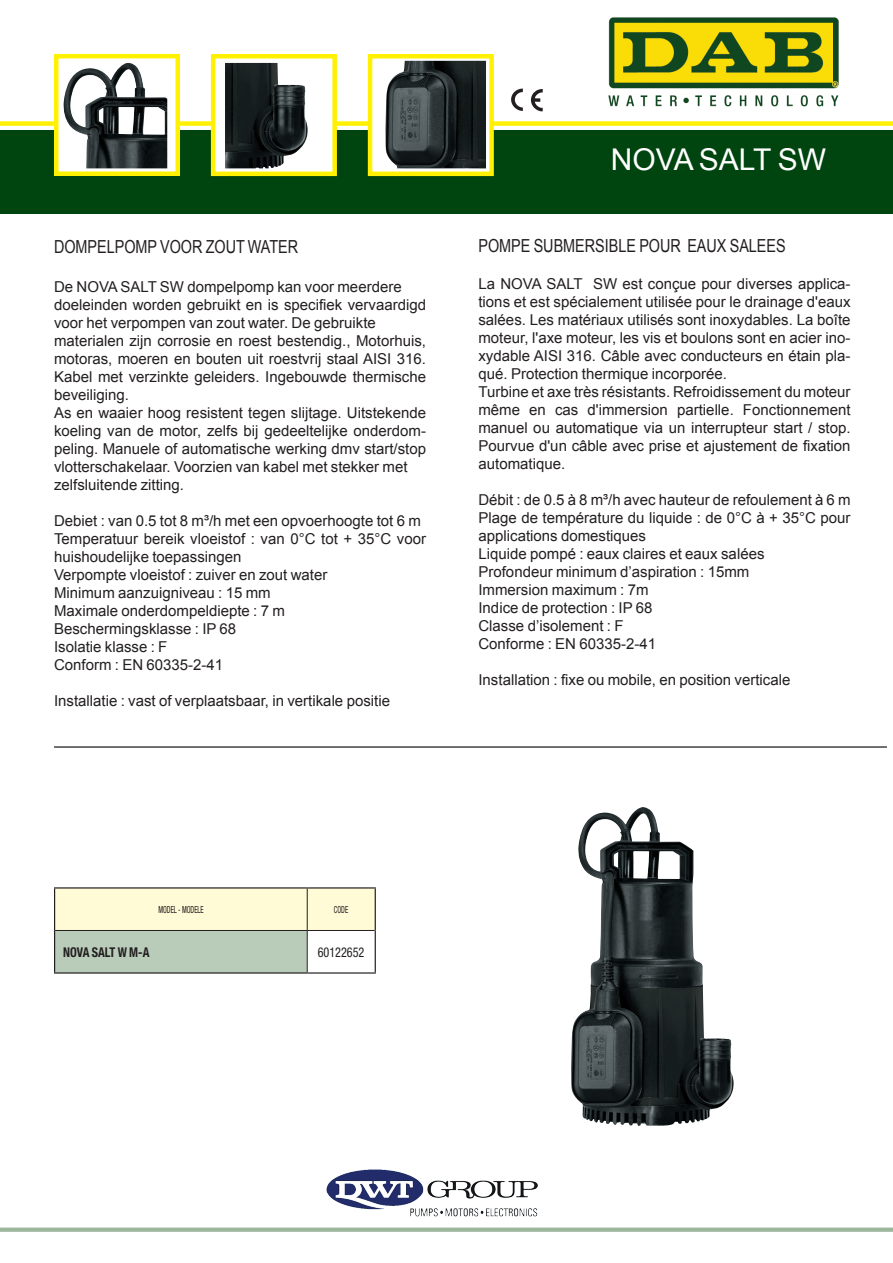
<style>
.page{position:relative;width:893px;height:1263px;background:#fff}
.page>*{position:absolute;margin:0;border:0;box-sizing:border-box;transform-origin:0 0}
.t1{font:30px "Arial";color:#fff}
.t2{font:18px "Arial";color:#231f20;scale:.8 1}
.t3{font:15px/18px "Arial";color:#231f20}
.t4{font:700 condensed 13.5px "Helvetica Neue LT";color:#231f20;scale:.9 1}
.t5{font:condensed 13.5px "Helvetica Neue LT";color:#231f20;scale:.9 1}
.t6{font:condensed 9.75px "Helvetica Neue LT";color:#231f20;scale:.7 1}
</style>
<div class="page">
<div style="left:0;top:130px;width:893px;height:84px;background:#00450f"></div>
<img style="left:608px;top:17px;width:231px;height:90px">
<div style="left:0;top:121px;width:893px;height:5px;background:#fff101"></div>
<div style="left:368px;top:54px;width:126px;height:122px;background:#fff;border:4px solid #fff101"></div>
<div style="left:211px;top:54px;width:126px;height:122px;background:#fff;border:4px solid #fff101"></div>
<div style="left:54px;top:54px;width:126px;height:122px;background:#fff;border:4px solid #fff101"></div>
<img style="left:327px;top:1170px;width:211px;height:46px">
<img style="left:511px;top:89px;width:32px;height:23px">
<svg style="left:0;top:1227px;width:893px;height:5px;background:#abc1ac"></svg>
<hr style="left:54px;top:746px;width:833px;height:2px;background:#231f20">
<img style="left:571px;top:812px;width:139px;height:314px">
<div style="left:55px;top:888px;width:320px;height:42px;background:#fffbd6"></div>
<div style="left:55px;top:930px;width:252px;height:43px;background:#b9ccba"></div>
<hr style="left:307px;top:931px;width:1px;height:41px;background:#231f20">
<hr style="left:307px;top:888px;width:1px;height:42px;background:#231f20">
<hr style="left:55px;top:930px;width:252px;height:1px;background:#231f20">
<hr style="left:307px;top:930px;width:68px;height:1px;background:#231f20">
<hr style="left:54px;top:887px;width:253px;height:1px;background:#231f20">
<hr style="left:54px;top:888px;width:1px;height:42px;background:#231f20">
<hr style="left:307px;top:887px;width:69px;height:1px;background:#231f20">
<hr style="left:54px;top:930px;width:1px;height:42px;background:#231f20">
<hr style="left:54px;top:972px;width:253px;height:1px;background:#231f20">
<hr style="left:307px;top:972px;width:69px;height:1px;background:#231f20">
<hr style="left:375px;top:888px;width:1px;height:42px;background:#231f20">
<hr style="left:375px;top:930px;width:1px;height:42px;background:#231f20">
<img style="left:385px;top:61px;width:101px;height:107px">
<img style="left:225px;top:63px;width:83px;height:105px">
<img style="left:63px;top:63px;width:104px;height:105px">
<h1 class="t1" style="left:611px;top:139px;width:217px">NOVA SALT SW</h1>
<p class="t2" style="left:54px;top:235px;width:307px">DOMPELPOMP VOOR ZOUT WATER</p>
<p class="t2" style="left:478px;top:234px;width:386px">POMPE SUBMERSIBLE POUR EAUX SALEES</p>
<p class="t3" style="left:54px;top:278px;width:374px">De NOVA SALT SW dompelpomp kan voor meerdere doeleinden worden gebruikt en is specifiek vervaardigd voor het verpompen van zout water. De gebruikte materialen zijn corrosie en roest bestendig., Motorhuis, motoras, moeren en bouten uit roestvrij staal AISI 316.<br>Kabel met verzinkte geleiders. Ingebouwde thermische beveiliging.<br>As en waaier hoog resistent tegen slijtage. Uitstekende koeling van de motor, zelfs bij gedeeltelijke onderdom&shy;peling. Manuele of automatische werking dmv start/stop vlotterschakelaar. Voorzien van kabel met stekker met zelfsluitende zitting.</p>
<p class="t3" style="left:54px;top:512px;width:374px">Debiet : van 0.5 tot 8 m³/h met een opvoerhoogte tot 6 m Temperatuur bereik vloeistof : van 0°C tot + 35°C voor huishoudelijke toepassingen<br>Verpompte vloeistof : zuiver en zout water<br>Minimum aanzuigniveau : 15 mm<br>Maximale onderdompeldiepte : 7 m Beschermingsklasse : IP 68<br>Isolatie klasse : F<br>Conform : EN 60335-2-41</p>
<p class="t3" style="left:54px;top:692px;width:337px">Installatie : vast of verplaatsbaar, in vertikale positie</p>
<p class="t3" style="left:478px;top:275px;width:374px">La NOVA SALT SW est conçue pour diverses applica&shy;tions et est spécialement utilisée pour le drainage d'eaux salées. Les matériaux utilisés sont inoxydables. La boîte moteur, l'axe moteur, les vis et boulons sont en acier ino&shy;xydable AISI 316. Câble avec conducteurs en étain pla&shy;qué. Protection thermique incorporée.<br>Turbine et axe très résistants. Refroidissement du moteur même en cas d'immersion partielle. Fonctionnement manuel ou automatique via un interrupteur start / stop.<br>Pourvue d'un câble avec prise et ajustement de fixation automatique.</p>
<p class="t3" style="left:478px;top:491px;width:374px">Débit : de 0.5 à 8 m³/h avec hauteur de refoulement à 6 m Plage de température du liquide : de 0°C à + 35°C pour applications domestiques<br>Liquide pompé : eaux claires et eaux salées<br>Profondeur minimum d’aspiration : 15mm<br>Immersion maximum : 7m<br>Indice de protection : IP 68<br>Classe d’isolement : F<br>Conforme : EN 60335-2-41</p>
<p class="t3" style="left:478px;top:671px;width:313px">Installation : fixe ou mobile, en position verticale</p>
<p class="t6" style="left:158px;top:904px;width:66px">MODEL - MODELE</p>
<p class="t6" style="left:334px;top:904px;width:22px">CODE</p>
<p class="t4" style="left:63px;top:944px;width:98px">NOVA SALT W M-A</p>
<p class="t5" style="left:318px;top:944px;width:53px">60122652</p>
</div>
